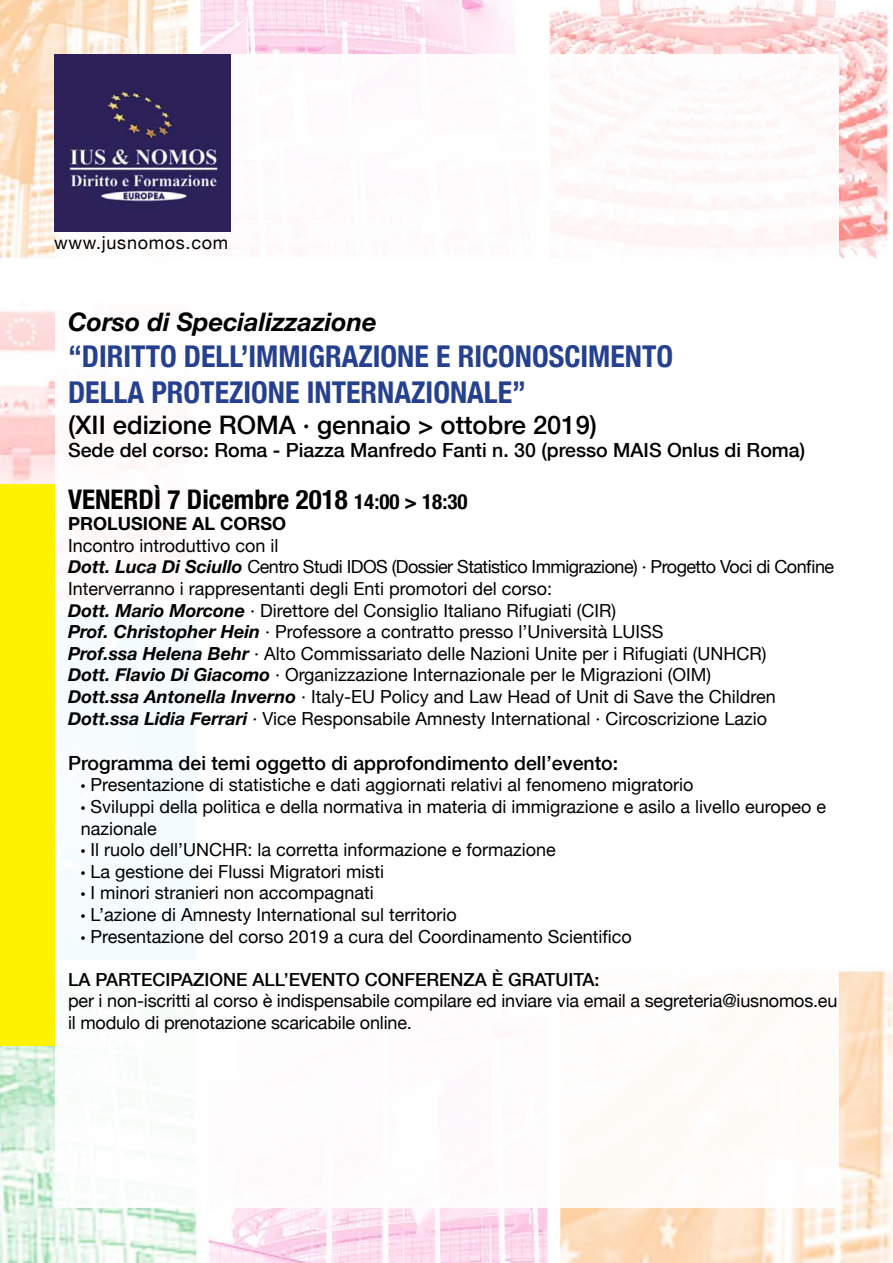
<style>
.page{position:relative;width:893px;height:1263px;background:#fff}
.page>*{position:absolute;margin:0;border:0;box-sizing:border-box;transform-origin:0 0}
.t1{font:700 condensed 30px/36px "Helvetica Neue";color:#25408f}
.t2{font:700 condensed 27px "Helvetica Neue";color:#000}
.t3{font:500 25.5px "Helvetica Neue";color:#000}
.t4{font:italic 700 25.5px "Helvetica Neue";color:#000}
.t5{font:500 19.5px "Helvetica Neue";color:#000}
.t6{font:18px/21.6px "Helvetica Neue";color:#000}
.t7{font:500 18px "Helvetica Neue";color:#000}
.t8{font:700 18px "Helvetica Neue";color:#000}
.t9{font:18px "Helvetica Neue";letter-spacing:.04em;color:#000}
.s1{font-size:21px}
.s2{font-weight:700;font-style:italic}
.s3{font-weight:900;font-stretch:condensed}
</style>
<div class="page">
<img style="left:0;top:0;width:893px;height:1263px">
<div style="left:56px;top:54px;width:783px;height:1153px;background:#fff"></div>
<img style="left:54px;top:55px;width:176px;height:177px">
<div style="left:0;top:485px;width:55px;height:561px;background:#fff200"></div>
<p class="t9" style="left:54px;top:229px;width:176px">www.jusnomos.com</p>
<h3 class="t4" style="left:68px;top:302px;width:310px">Corso di Specializzazione</h3>
<h1 class="t1" style="left:68px;top:337px;width:607px">“DIRITTO DELL’IMMIGRAZIONE E RICONOSCIMENTO<br>DELLA PROTEZIONE INTERNAZIONALE”</h1>
<h3 class="t3" style="left:68px;top:404px;width:530px">(XII edizione ROMA · gennaio &gt; ottobre 2019)</h3>
<p class="t5" style="left:68px;top:435px;width:739px">Sede del corso: Roma - Piazza Manfredo Fanti n. 30 (presso MAIS Onlus di Roma)</p>
<h2 class="t2" style="left:68px;top:477px;width:401px">VENERDÌ 7 Dicembre 2018 <span class="s1">14:00 &gt; 18:30</span></h2>
<p class="t8" style="left:68px;top:510px;width:220px">PROLUSIONE AL CORSO</p>
<p class="t6" style="left:68px;top:536px;width:768px">Incontro introduttivo con il<br><span class="s2">Dott. Luca Di Sciullo</span> Centro Studi IDOS (Dossier Statistico Immigrazione) · Progetto Voci di Confine Interverranno i rappresentanti degli Enti promotori del corso:<br><span class="s2">Dott. Mario Morcone</span> · Direttore del Consiglio Italiano Rifugiati (CIR)<br><span class="s2">Prof. Christopher Hein</span> · Professore a contratto presso l’Università LUISS<br><span class="s2">Prof.ssa Helena Behr</span> · Alto Commissariato delle Nazioni Unite per i Rifugiati (UNHCR)<br><span class="s2">Dott. Flavio Di Giacomo</span> · Organizzazione Internazionale per le Migrazioni (OIM)<br><span class="s2">Dott.ssa Antonella Inverno</span> · Italy-EU Policy and Law Head of Unit di Save the Children <span class="s2">Dott.ssa Lidia Ferrari</span> · Vice Responsabile Amnesty International · Circoscrizione Lazio</p>
<p class="t5" style="left:68px;top:747px;width:552px">Programma dei temi oggetto di approfondimento dell’evento:</p>
<p class="t6" style="left:81px;top:775px;width:747px"><span class="s3">·</span> Presentazione di statistiche e dati aggiornati relativi al fenomeno migratorio<br><span class="s3">·</span> Sviluppi della politica e della normativa in materia di immigrazione e asilo a livello europeo e nazionale<br><span class="s3">·</span> Il ruolo dell’UNCHR: la corretta informazione e formazione<br><span class="s3">·</span> La gestione dei Flussi Migratori misti<br><span class="s3">·</span> I minori stranieri non accompagnati<br><span class="s3">·</span> L’azione di Amnesty International sul territorio<br><span class="s3">·</span> Presentazione del corso 2019 a cura del Coordinamento Scientifico</p>
<p class="t7" style="left:68px;top:965px;width:533px">LA PARTECIPAZIONE ALL’EVENTO CONFERENZA È GRATUITA:</p>
<p class="t6" style="left:68px;top:991px;width:771px">per i non-iscritti al corso è indispensabile compilare ed inviare via email a segreteria@iusnomos.eu il modulo di prenotazione scaricabile online.</p>
</div>
